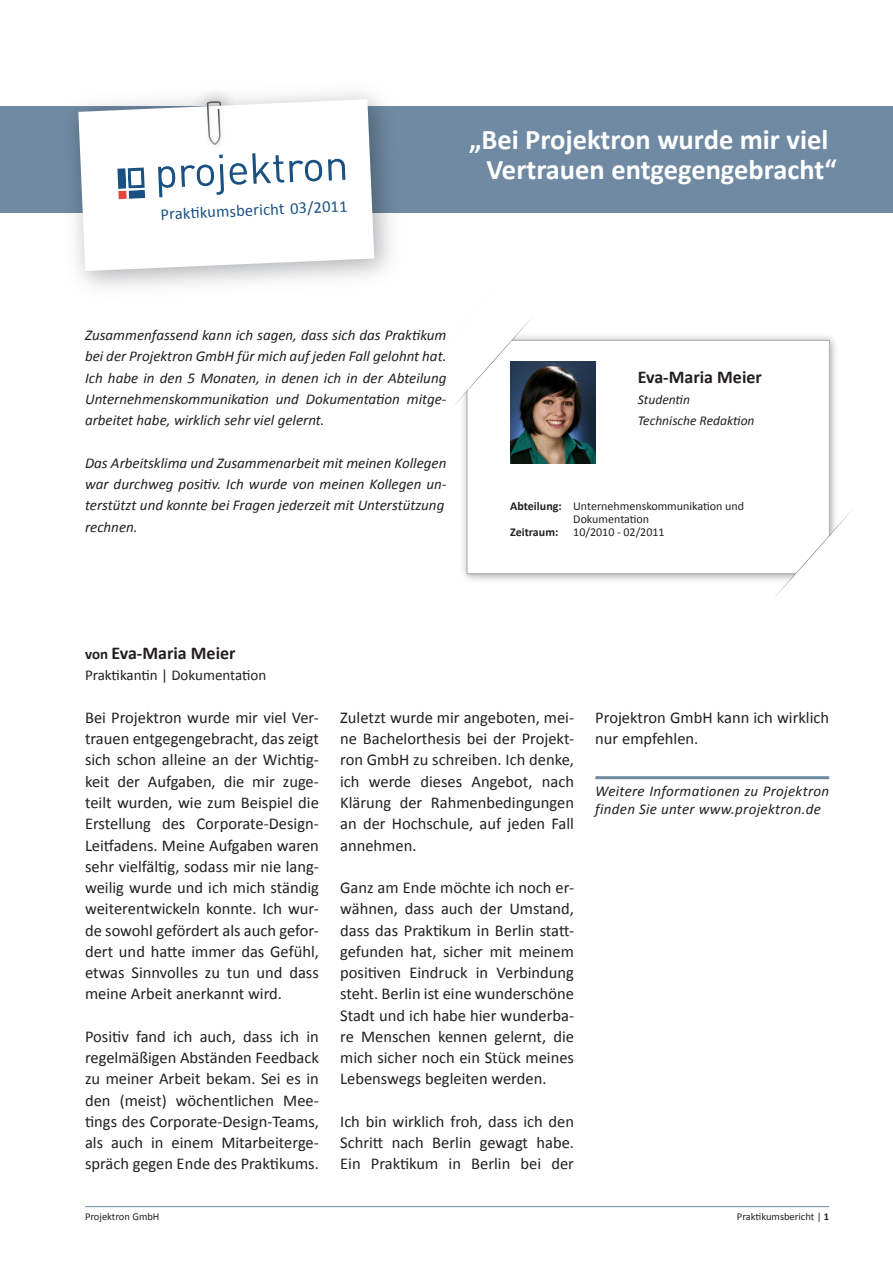
<style>
.page{position:relative;width:893px;height:1263px;background:#fff}
.page>*{position:absolute;margin:0;border:0;box-sizing:border-box;transform-origin:0 0}
.Ü_Lead{font:700 28.5px/30px "Calibri";color:#fff;text-align:right}
.M_Autor_Name{font:700 18px "Calibri";color:#231f20}
.I_Firma_Name{font:700 18px "Calibri";color:#231f20}
.M_Text{font:16.5px/21.3px "Calibri";color:#231f20;text-align:justify}
.Ü_unter_Projektron{font:16.5px "Calibri";color:#1a5183}
.M_Teaser{font:italic 15px/21.3px "Calibri";color:#231f20;text-align:justify}
.M_Ende{font:italic 15px/18px "Calibri";letter-spacing:.02em;color:#231f20}
.M_Autor_Name-2{font:15px "Calibri";color:#231f20}
.I_Firma_URL{font:italic 13.5px/21.3px "Calibri";color:#231f20}
.I_Info{font:12px "Calibri";color:#231f20}
.Fußzeile_rechts{font:10.5px "Calibri";color:#231f20}
.s1{font-size:15px}
.s2{font-weight:700}
</style>
<div class="page">
<hr style="left:85px;top:1206px;width:744px;height:1px;background:#6f8aa2">
<div style="left:0;top:106px;width:893px;height:107px;background:#6f8aa2"></div>
<svg style="left:78px;top:99px;width:296px;height:172px;fill:#fff"></svg>
<svg style="left:117px;top:166px;width:58px;height:33px;background:#adbbcc"></svg>
<svg style="left:181px;top:153px;width:141px;height:42px;background:#d2dde6"></svg>
<svg style="left:328px;top:159px;width:17px;height:21px"></svg>
<img style="left:186px;top:89px;width:58px;height:78px">
<img style="left:201px;top:95px;width:29px;height:58px">
<svg style="left:207px;top:101px;width:14px;height:44px"></svg>
<img style="left:463px;top:336px;width:372px;height:245px">
<div style="left:467px;top:340px;width:362px;height:234px;background:#fff"></div>
<div style="left:467px;top:340px;width:362px;height:234px;border:1px solid #a8a9ad"></div>
<svg style="left:772px;top:508px;width:81px;height:89px"></svg>
<svg style="left:455px;top:319px;width:78px;height:89px"></svg>
<img style="left:510px;top:361px;width:85px;height:102px">
<hr style="left:595px;top:776px;width:234px;height:3px;background:#6f8aa2">
<p class="Ü_unter_Projektron" style="left:160px;top:203px;width:189px;rotate:-2deg">Prakti kumsbericht 03/2011</p>
<p class="Ü_Lead" style="left:469px;top:124px;width:369px">„Bei Projektron wurde mir viel<br>Vertrauen entgegengebracht“</p>
<p class="M_Teaser" style="left:85px;top:324px;width:363px">Zusammenfassend kann ich sagen, dass sich das Praktikum bei der Projektron GmbH für mich auf jeden Fall gelohnt hat.<br>Ich habe in den 5 Monaten, in denen ich in der Abteilung Unternehmenskommunikation und Dokumentation mitge&shy;arbeitet habe, wirklich sehr viel gelernt.</p>
<p class="M_Teaser" style="left:85px;top:452px;width:363px">Das Arbeitsklima und Zusammenarbeit mit meinen Kollegen</p>
<p class="M_Teaser" style="left:85px;top:473px;width:363px">war durchweg positiv. Ich wurde von meinen Kollegen un&shy;terstützt und konnte bei Fragen jederzeit mit Unterstützung</p>
<p class="M_Teaser" style="left:85px;top:515px;width:54px">rechnen.</p>
<p class="M_Autor_Name" style="left:85px;top:642px;width:152px"><span class="s1">von</span> Eva-Maria Meier</p>
<p class="M_Autor_Name-2" style="left:85px;top:666px;width:183px">Praktikantin | Dokumentation</p>
<p class="I_Firma_Name" style="left:638px;top:365px;width:126px">Eva-Maria Meier</p>
<p class="I_Firma_URL" style="left:638px;top:388px;width:118px">Studentin<br>Technische Redaktion</p>
<p class="I_Info" style="left:510px;top:499px;width:235px"><span class="s2">Abteilung:</span> Unternehmenskommunikation und</p>
<p class="I_Info" style="left:573px;top:511px;width:77px">Dokumentation</p>
<p class="I_Info" style="left:510px;top:524px;width:156px"><span class="s2">Zeitraum:</span> 10/2010 - 02/2011</p>
<p class="M_Text" style="left:85px;top:707px;width:235px">Bei Projektron wurde mir viel Ver&shy;trauen entgegengebracht, das zeigt sich schon alleine an der Wichtig&shy;keit der Aufgaben, die mir zuge&shy;teilt wurden, wie zum Beispiel die Erstellung des Corporate-Design-Leitfadens. Meine Aufgaben waren sehr vielfältig, sodass mir nie lang&shy;weilig wurde und ich mich ständig weiterentwickeln konnte. Ich wur&shy;de sowohl gefördert als auch gefor&shy;dert und hatte immer das Gefühl, etwas Sinnvolles zu tun und dass meine Arbeit anerkannt wird.</p>
<p class="M_Text" style="left:85px;top:1026px;width:235px">Positiv fand ich auch, dass ich in regelmäßigen Abständen Feedback zu meiner Arbeit bekam. Sei es in den (meist) wöchentlichen Mee&shy;tings des Corporate-Design-Teams, als auch in einem Mitarbeiterge&shy;spräch gegen Ende des Praktikums.</p>
<p class="Fußzeile_rechts" style="left:85px;top:1210px;width:76px">Projektron GmbH</p>
<p class="M_Text" style="left:340px;top:707px;width:235px">Zuletzt wurde mir angeboten, mei&shy;ne Bachelorthesis bei der Projekt&shy;ron GmbH zu schreiben. Ich denke, ich werde dieses Angebot, nach Klärung der Rahmenbedingungen an der Hochschule, auf jeden Fall annehmen.</p>
<p class="M_Text" style="left:340px;top:877px;width:235px">Ganz am Ende möchte ich noch er&shy;wähnen, dass auch der Umstand, dass das Praktikum in Berlin statt&shy;gefunden hat, sicher mit meinem positiven Eindruck in Verbindung steht. Berlin ist eine wunderschöne Stadt und ich habe hier wunderba&shy;re Menschen kennen gelernt, die mich sicher noch ein Stück meines Lebenswegs begleiten werden.</p>
<p class="M_Text" style="left:340px;top:1111px;width:235px">Ich bin wirklich froh, dass ich den Schritt nach Berlin gewagt habe.<br>Ein Praktikum in Berlin bei der</p>
<p class="M_Text" style="left:595px;top:707px;width:235px">Projektron GmbH kann ich wirklich nur empfehlen.</p>
<p class="M_Ende" style="left:595px;top:782px;width:235px">Weitere Informationen zu Projektron finden Sie unter www.projektron.de</p>
<p class="Fußzeile_rechts" style="left:737px;top:1210px;width:94px">Praktikumsbericht | <span class="s2">1</span></p>
</div>
